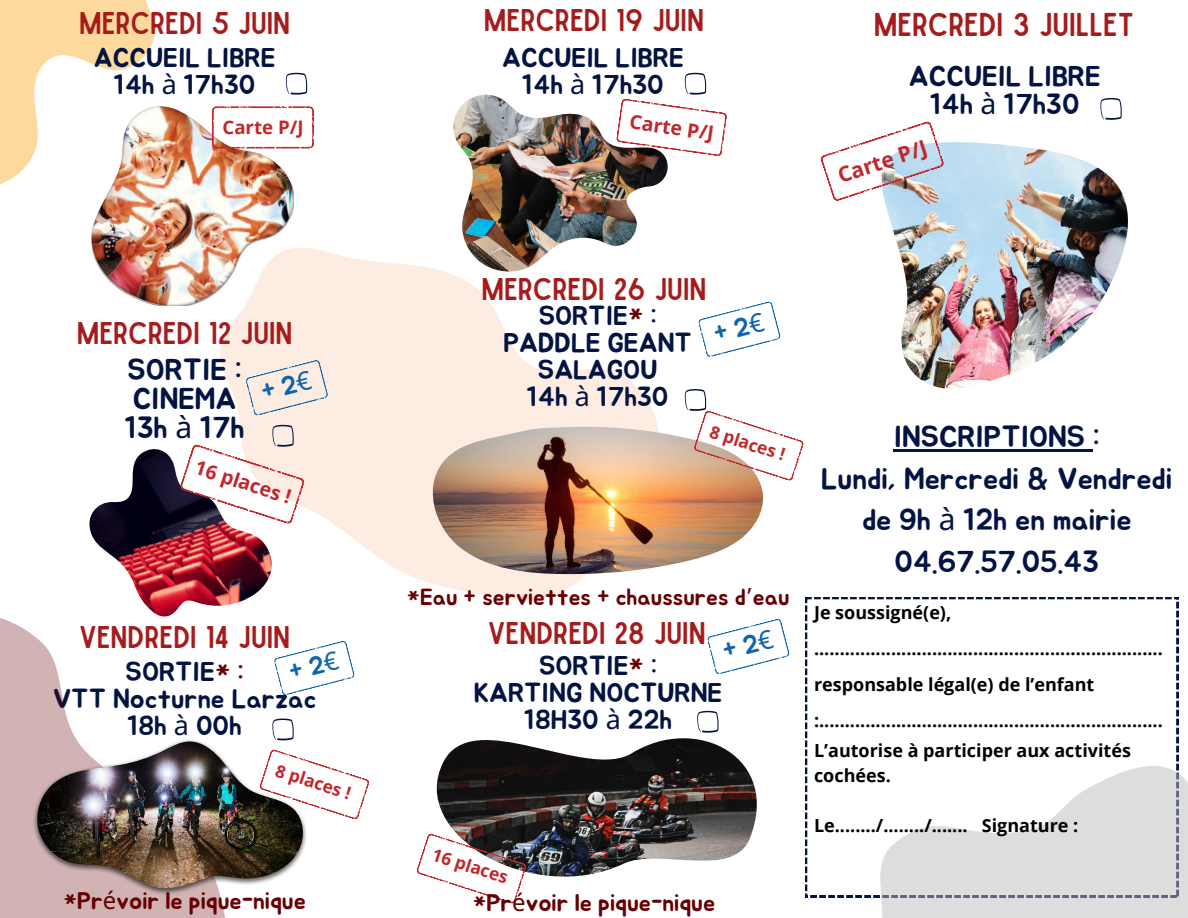
<style>
.page{position:relative;width:1188px;height:918px;background:#fff}
.page>*{position:absolute;margin:0;border:0;box-sizing:border-box;transform-origin:0 0}
.t1{font:31.5px "Sailors";color:#a51c1d}
.t2{font:30px/41.7px "Jua";color:#031342}
.t3{font:30px "Sailors";color:#a51c1d}
.t4{font:28.5px/28.2px "Jua";color:#031342;text-align:center}
.t5{font:27px/27px "Jua";color:#031342;text-align:center}
.t6{font:24px "Jua";color:#660004}
.t7{font:23.25px "Jua";color:#660004}
.t8{font:700 21.3px "Open Sans";color:#c1272d}
.t9{font:700 19.65px "Open Sans";color:#c1272d}
.t10{font:700 19.5px "Open Sans";color:#c1272d}
.t11{font:700 18.6px "Open Sans";color:#c1272d}
.t12{font:700 18px/36px "Open Sans";color:#000}
.t13{font:700 17.25px "Open Sans";color:#c1272d}
.s1{font-family:"Noto Sans"}
.s2{color:#660004}
.s3{font-family:"Noto Sans Gurmukhi"}
</style>
<div class="page">
<svg style="left:0;top:0;width:314px;height:185px"></svg>
<svg style="left:220px;top:247px;width:437px;height:353px;fill:#fdece1"></svg>
<svg style="left:805px;top:597px;width:373px;height:300px"></svg>
<svg style="left:286px;top:73px;width:21px;height:22px"></svg>
<svg style="left:272px;top:425px;width:22px;height:22px"></svg>
<svg style="left:864px;top:766px;width:324px;height:152px;fill:#ddd"></svg>
<svg style="left:0;top:618px;width:225px;height:300px"></svg>
<img style="left:92px;top:106px;width:202px;height:200px">
<svg style="left:212px;top:106px;width:34px;height:43px"></svg>
<img style="left:88px;top:445px;width:184px;height:185px">
<svg style="left:179px;top:446px;width:48px;height:55px"></svg>
<img style="left:32px;top:738px;width:275px;height:157px">
<img style="left:37px;top:741px;width:266px;height:149px">
<svg style="left:259px;top:751px;width:42px;height:48px"></svg>
<svg style="left:272px;top:718px;width:22px;height:22px"></svg>
<svg style="left:685px;top:73px;width:21px;height:22px"></svg>
<img style="left:453px;top:95px;width:215px;height:177px">
<svg style="left:616px;top:100px;width:38px;height:47px"></svg>
<img style="left:437px;top:738px;width:320px;height:139px">
<img style="left:433px;top:425px;width:330px;height:150px">
<hr style="left:894px;top:449px;width:199px;height:3px;background:#031342">
<svg style="left:685px;top:389px;width:51px;height:71px"></svg>
<svg style="left:416px;top:835px;width:42px;height:48px"></svg>
<svg style="left:697px;top:711px;width:22px;height:22px"></svg>
<svg style="left:1100px;top:98px;width:22px;height:22px"></svg>
<img style="left:882px;top:142px;width:246px;height:247px">
<svg style="left:823px;top:145px;width:47px;height:56px"></svg>
<svg style="left:246px;top:366px;width:73px;height:44px;background:#f2e6de"></svg>
<svg style="left:274px;top:647px;width:72px;height:43px"></svg>
<svg style="left:698px;top:308px;width:74px;height:43px"></svg>
<svg style="left:707px;top:625px;width:74px;height:43px"></svg>
<h2 class="t3" style="left:79px;top:1px;width:213px">MERCREDI 5 JUIN</h2>
<h3 class="t5" style="left:94px;top:45px;width:183px">ACCUEIL LIBRE<br>14h <span class="s1">à</span> 17h30</h3>
<p class="t11" style="left:223px;top:114px;width:83px">Carte P/J</p>
<h2 class="t3" style="left:77px;top:312px;width:217px">MERCREDI 12 JUIN</h2>
<h2 class="t2" style="left:125px;top:356px;width:121px;line-height:29.2px">SORTIE :<br>CINEMA<br>13h <span class="s1">à</span> 17h</h2>
<p class="t9" style="left:200px;top:453px;width:101px;rotate:18deg">16 places !</p>
<h2 class="t3" style="left:79px;top:616px;width:213px">VENDREDI 14 JUIN</h2>
<h3 class="t5" style="left:53px;top:659px;width:265px">SORTIE<span class="s2">* :<br></span>VTT Nocturne Larzac<br>18h <span class="s1">à</span> 00h</h3>
<p class="t13" style="left:280px;top:758px;width:80px;rotate:18deg">8 places !</p>
<h3 class="t6" style="left:63px;top:888px;width:244px">*Pr<span class="s1">é</span>voir le pique-nique</h3>
<h2 class="t3" style="left:484px;top:-1px;width:222px">MERCREDI 19 JUIN</h2>
<h3 class="t5" style="left:502px;top:45px;width:183px">ACCUEIL LIBRE<br>14h <span class="s1">à</span> 17h30</h3>
<p class="t10" style="left:632px;top:108px;width:86px;rotate:8deg">Carte P/J</p>
<h1 class="t1" style="left:874px;top:2px;width:262px">MERCREDI 3 JUILLET</h1>
<h3 class="t4" style="left:909px;top:63px;width:193px">ACCUEIL LIBRE<br>14h <span class="s1">à</span> 17h30</h3>
<p class="t8" style="left:834px;top:161px;width:94px;rotate:-18deg">Carte P/J</p>
<h2 class="t3" style="left:481px;top:268px;width:226px">MERCREDI 26 JUIN</h2>
<h3 class="t5" style="left:504px;top:304px;width:190px">SORTIE<span class="s2">*</span> :<br>PADDLE GEANT<br>SALAGOU<br>14h <span class="s1">à</span> 17h30</h3>
<p class="t13" style="left:714px;top:419px;width:80px;rotate:18deg">8 places !</p>
<p class="t7" style="left:407px;top:585px;width:384px">*Eau + serviettes + chaussures d<span class="s3">’</span>eau</p>
<h2 class="t3" style="left:488px;top:612px;width:219px">VENDREDI 28 JUIN</h2>
<h3 class="t5" style="left:474px;top:653px;width:250px">SORTIE<span class="s2">*</span> :<br>KARTING NOCTURNE<br>18H30 <span class="s1">à</span> 22h</h3>
<p class="t13" style="left:437px;top:842px;width:80px;rotate:18deg">16 places</p>
<h3 class="t6" style="left:473px;top:891px;width:244px">*Pr<span class="s1">é</span>voir le pique-nique</h3>
<h2 class="t2" style="left:821px;top:417px;width:352px;text-align:center">INSCRIPTIONS :<br>Lundi, Mercredi &amp; Vendredi de 9h <span class="s1">à</span> 12h en mairie<br>04.67.57.05.43</h2>
<p class="t12" style="left:814px;top:594px;width:350px">Je soussigné(e), .................................................................... responsable légal(e) de l’enfant :...................................................................</p>
<p class="t12" style="left:814px;top:738px;width:318px;line-height:24.8px">L’autorise à participer aux activités cochées.</p>
<p class="t12" style="left:814px;top:807px;width:266px">Le......../......../....... Signature :</p>
</div>
